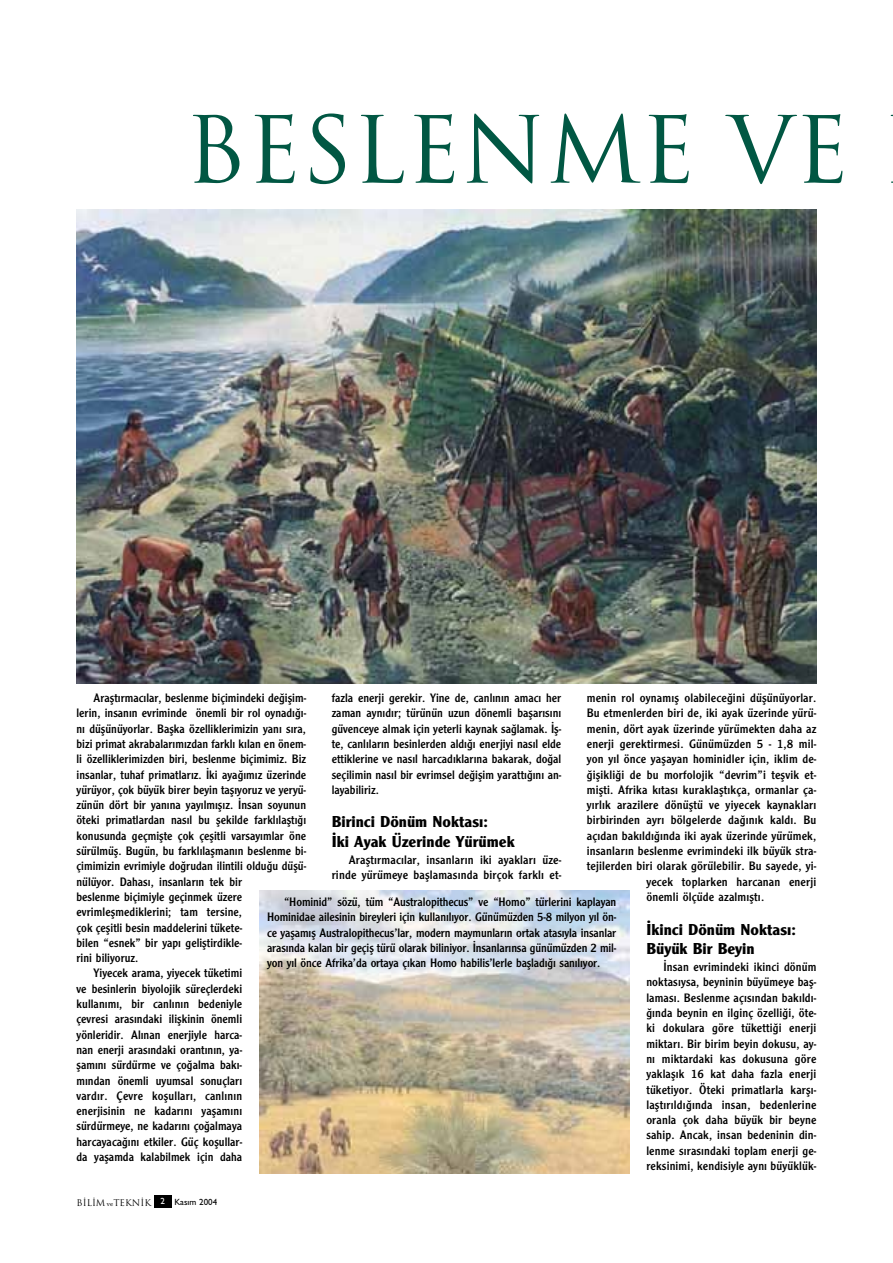
<style>
.page{position:relative;width:893px;height:1263px;background:#fff}
.page>*{position:absolute;margin:0;border:0;box-sizing:border-box;transform-origin:0 0}
.t1{font:90px "Trajan";color:#015743}
.t2{font:700 16.5px/19.8px "Clearface Gothic";color:#000}
.t3{font:12.75px/15.3px "Clearface Gothic";color:#000;text-align:justify}
.t4{font:9px "Trajan";color:#000}
.s1{font-family:"Bookman Old Style";font-size:6px}
.s2{font-family:"Gill Sans";font-weight:500}
</style>
<div class="page">
<div style="left:154px;top:1195px;width:17px;height:13px;background:#000"></div>
<img style="left:77px;top:210px;width:739px;height:473px">
<img style="left:259px;top:891px;width:370px;height:283px">
<h1 class="t1" style="left:185px;top:99px;width:666px">BESLENME VE</h1>
<p class="t3" style="left:587px;top:690px;width:231px">menin rol oynam›fl olabilece¤ini düflünüyorlar.</p>
<p class="t3" style="left:587px;top:705px;width:231px">Bu etmenlerden biri de, iki ayak üzerinde yürü-</p>
<p class="t3" style="left:587px;top:720px;width:231px">menin, dört ayak üzerinde yürümekten daha az</p>
<p class="t3" style="left:587px;top:736px;width:231px">enerji gerektirmesi. Günümüzden 5 - 1,8 mil-</p>
<p class="t3" style="left:587px;top:751px;width:231px">yon y›l önce yaflayan hominidler için, iklim de-</p>
<p class="t3" style="left:587px;top:766px;width:231px">¤iflikli¤i de bu morfolojik “devrim”i teflvik et-</p>
<p class="t3" style="left:587px;top:782px;width:231px">miflti. Afrika k›tas› kuraklaflt›kça, ormanlar ça-</p>
<p class="t3" style="left:587px;top:797px;width:231px">y›rl›k arazilere dönüfltü ve yiyecek kaynaklar›</p>
<p class="t3" style="left:587px;top:812px;width:231px">birbirinden ayr› bölgelerde da¤›n›k kald›. Bu</p>
<p class="t3" style="left:587px;top:828px;width:231px">aç›dan bak›ld›¤›nda iki ayak üzerinde yürümek,</p>
<p class="t3" style="left:587px;top:843px;width:231px">insanlar›n beslenme evrimindeki ilk büyük stra-</p>
<p class="t3" style="left:587px;top:858px;width:231px">tejilerden biri olarak görülebilir. Bu sayede, yi-</p>
<p class="t3" style="left:646px;top:873px;width:172px">yecek toplarken harcanan enerji</p>
<p class="t3" style="left:646px;top:889px;width:119px">önemli ölçüde azalm›flt›.</p>
<p class="t2" style="left:646px;top:919px;width:151px">‹kinci Dönüm Noktas›:<br>Büyük Bir Beyin</p>
<p class="t3" style="left:646px;top:959px;width:172px;text-indent:17px">‹nsan evrimindeki ikinci dönüm noktas›ysa, beyninin büyümeye bafl&shy;lamas›. Beslenme aç›s›ndan bak›ld›- ¤›nda beynin en ilginç özelli¤i, öte&shy;ki dokulara göre tüketti¤i enerji miktar›. Bir birim beyin dokusu, ay&shy;n› miktardaki kas dokusuna göre yaklafl›k 16 kat daha fazla enerji tüketiyor. Öteki primatlarla karfl›- laflt›r›ld›¤›nda insan, bedenlerine oranla çok daha büyük bir beyne sahip. Ancak, insan bedeninin din&shy;lenme s›ras›ndaki toplam enerji ge&shy;reksinimi, kendisiyle ayn› büyüklük-</p>
<p class="t3" style="left:94px;top:690px;width:214px">Araflt›rmac›lar, beslenme biçimindeki de¤iflim-</p>
<p class="t3" style="left:77px;top:705px;width:231px">lerin, insan›n evriminde önemli bir rol oynad›¤›-</p>
<p class="t3" style="left:77px;top:720px;width:231px">n› düflünüyorlar. Baflka özelliklerimizin yan› s›ra,</p>
<p class="t3" style="left:77px;top:736px;width:231px">bizi primat akrabalar›m›zdan farkl› k›lan en önem-</p>
<p class="t3" style="left:77px;top:751px;width:231px">li özelliklerimizden biri, beslenme biçimimiz. Biz</p>
<p class="t3" style="left:77px;top:766px;width:231px">insanlar, tuhaf primatlar›z. ‹ki aya¤›m›z üzerinde</p>
<p class="t3" style="left:77px;top:782px;width:231px">yürüyor, çok büyük birer beyin tafl›yoruz ve yeryü-</p>
<p class="t3" style="left:77px;top:797px;width:231px">zünün dört bir yan›na yay›lm›fl›z. ‹nsan soyunun</p>
<p class="t3" style="left:77px;top:812px;width:231px">öteki primatlardan nas›l bu flekilde farkl›laflt›¤›</p>
<p class="t3" style="left:77px;top:828px;width:231px">konusunda geçmiflte çok çeflitli varsay›mlar öne</p>
<p class="t3" style="left:77px;top:843px;width:231px">sürülmüfl. Bugün, bu farkl›laflman›n beslenme bi-</p>
<p class="t3" style="left:77px;top:858px;width:231px">çimimizin evrimiyle do¤rudan ilintili oldu¤u düflü-</p>
<p class="t3" style="left:77px;top:873px;width:167px">nülüyor. Dahas›, insanlar›n tek bir</p>
<p class="t3" style="left:77px;top:889px;width:167px">beslenme biçimiyle geçinmek üzere</p>
<p class="t3" style="left:77px;top:904px;width:167px">evrimleflmediklerini; tam tersine,</p>
<p class="t3" style="left:77px;top:919px;width:167px">çok çeflitli besin maddelerini tükete-</p>
<p class="t3" style="left:77px;top:935px;width:167px">bilen “esnek” bir yap› gelifltirdikle-</p>
<p class="t3" style="left:77px;top:950px;width:63px">rini biliyoruz.</p>
<p class="t3" style="left:94px;top:965px;width:150px">Yiyecek arama, yiyecek tüketimi</p>
<p class="t3" style="left:77px;top:981px;width:167px">ve besinlerin biyolojik süreçlerdeki</p>
<p class="t3" style="left:77px;top:996px;width:167px">kullan›m›, bir canl›n›n bedeniyle</p>
<p class="t3" style="left:77px;top:1011px;width:167px">çevresi aras›ndaki iliflkinin önemli</p>
<p class="t3" style="left:77px;top:1026px;width:167px">yönleridir. Al›nan enerjiyle harca-</p>
<p class="t3" style="left:77px;top:1042px;width:167px">nan enerji aras›ndaki orant›n›n, ya-</p>
<p class="t3" style="left:77px;top:1057px;width:167px">flam›n› sürdürme ve ço¤alma bak›-</p>
<p class="t3" style="left:77px;top:1072px;width:167px">m›ndan önemli uyumsal sonuçlar›</p>
<p class="t3" style="left:77px;top:1088px;width:167px">vard›r. Çevre koflullar›, canl›n›n</p>
<p class="t3" style="left:77px;top:1103px;width:167px">enerjisinin ne kadar›n› yaflam›n›</p>
<p class="t3" style="left:77px;top:1118px;width:167px">sürdürmeye, ne kadar›n› ço¤almaya</p>
<p class="t3" style="left:77px;top:1134px;width:167px">harcayaca¤›n› etkiler. Güç koflullar-</p>
<p class="t3" style="left:77px;top:1149px;width:167px">da yaflamda kalabilmek için daha</p>
<p class="t3" style="left:332px;top:690px;width:231px">fazla enerji gerekir. Yine de, canl›n›n amac› her zaman ayn›d›r; türünün uzun dönemli baflar›s›n› güvenceye almak için yeterli kaynak sa¤lamak. ‹fl&shy;te, canl›lar›n besinlerden ald›¤› enerjiyi nas›l elde ettiklerine ve nas›l harcad›klar›na bakarak, do¤al seçilimin nas›l bir evrimsel de¤iflim yaratt›¤›n› an&shy;layabiliriz.</p>
<p class="t2" style="left:332px;top:812px;width:185px">Birinci Dönüm Noktas›:<br>‹ki Ayak Üzerinde Yürümek</p>
<p class="t3" style="left:332px;top:852px;width:231px;text-align:right">Araflt›rmac›lar, insanlar›n iki ayaklar› üze&shy;rinde yürümeye bafllamas›nda birçok farkl› et-</p>
<p class="t3" style="left:267px;top:894px;width:351px;text-indent:17px">“Hominid” sözü, tüm “Australopithecus” ve “Homo” türlerini kaplayan Hominidae ailesinin bireyleri için kullan›l›yor. Günümüzden 5-8 milyon y›l ön&shy;ce yaflam›fl Australopithecus’lar, modern maymunlar›n ortak atas›yla insanlar aras›nda kalan bir geçifl türü olarak biliniyor. ‹nsanlar›nsa günümüzden 2 mil&shy;yon y›l önce Afrika’da ortaya ç›kan Homo habilis’lerle bafllad›¤› san›l›yor.</p>
<p class="t4" style="left:77px;top:1197px;width:142px">B‹L‹M <span class="s1">ve</span>TEKN‹K <sup>2</sup> <span class="s2">Kas›m 2004</span></p>
</div>
